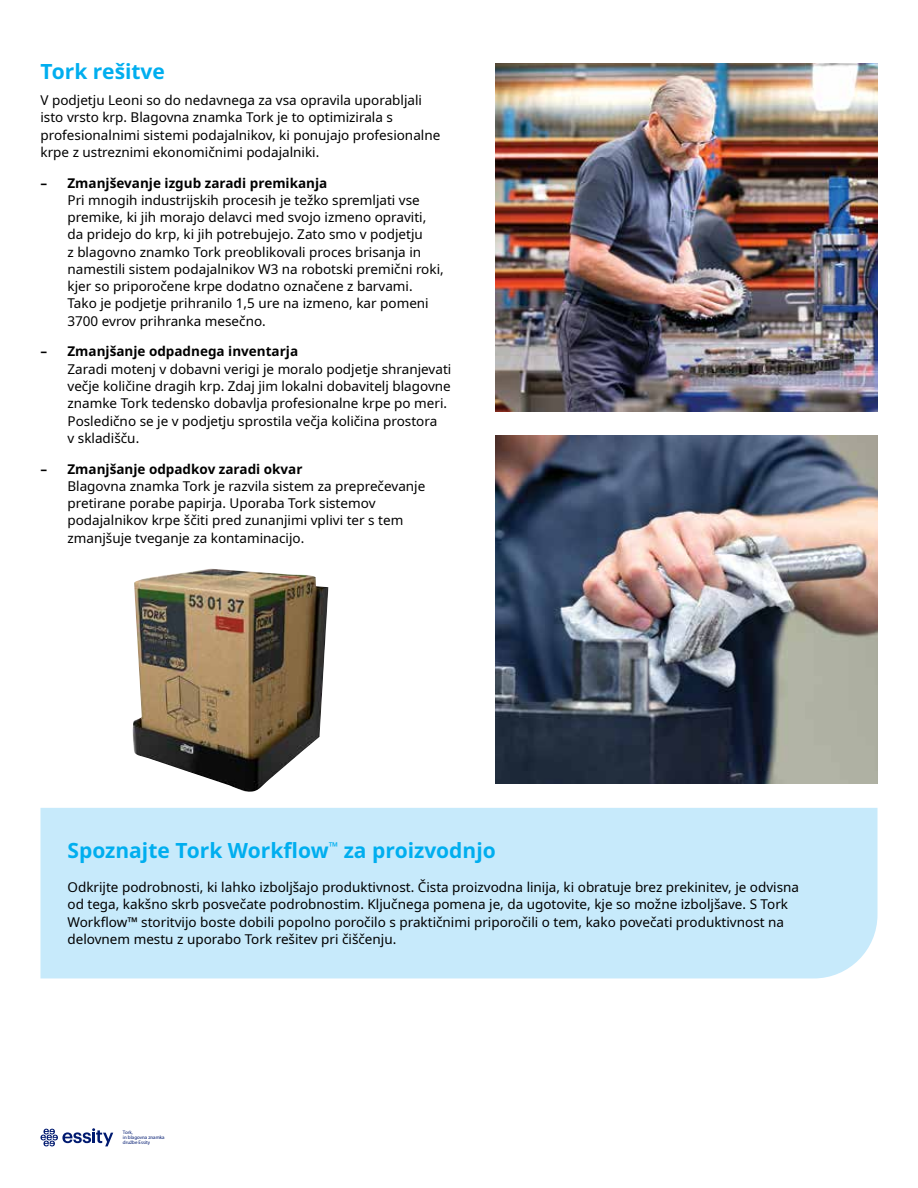
<style>
.page{position:relative;width:918px;height:1188px;background:#fff}
.page>*{position:absolute;margin:0;border:0;box-sizing:border-box;transform-origin:0 0}
.t1{font:700 21px "Noto Sans";color:#00aeef}
.t2{font:13.5px/17.2px "Noto Sans";color:#000}
.t3{font:700 13.5px "Noto Sans";color:#000}
.t4{font:4.95px/5.2px "Myriad Pro";color:#001a70}
</style>
<div class="page">
<img style="left:495px;top:436px;width:383px;height:347px">
<svg style="left:40px;top:1128px;width:73px;height:18px"></svg>
<img style="left:495px;top:64px;width:383px;height:347px">
<img style="left:132px;top:569px;width:196px;height:223px">
<div style="left:40px;top:808px;width:838px;height:170px;background:#c7eafb"></div>
<h1 class="t1" style="left:40px;top:56px;width:126px">Tork rešitve</h1>
<p class="t2" style="left:40px;top:92px;width:401px">V podjetju Leoni so do nedavnega za vsa opravila uporabljali isto vrsto krp. Blagovna znamka Tork je to optimizirala s profesionalnimi sistemi podajalnikov, ki ponujajo profesionalne krpe z ustreznimi ekonomičnimi podajalniki.</p>
<p class="t3" style="left:40px;top:173px;width:288px">– Zmanjševanje izgub zaradi premikanja</p>
<p class="t2" style="left:68px;top:192px;width:378px">Pri mnogih industrijskih procesih je težko spremljati vse premike, ki jih morajo delavci med svojo izmeno opraviti, da pridejo do krp, ki jih potrebujejo. Zato smo v podjetju<br>z blagovno znamko Tork preoblikovali proces brisanja in namestili sistem podajalnikov W3 na robotski premični roki, kjer so priporočene krpe dodatno označene z barvami.<br>Tako je podjetje prihranilo 1,5 ure na izmeno, kar pomeni 3700 evrov prihranka mesečno.</p>
<p class="t3" style="left:40px;top:342px;width:259px">– Zmanjšanje odpadnega inventarja</p>
<p class="t2" style="left:68px;top:361px;width:385px">Zaradi motenj v dobavni verigi je moralo podjetje shranjevati večje količine dragih krp. Zdaj jim lokalni dobavitelj blagovne znamke Tork tedensko dobavlja profesionalne krpe po meri.<br>Posledično se je v podjetju sprostila večja količina prostora<br>v skladišču.</p>
<p class="t3" style="left:40px;top:459px;width:264px">– Zmanjšanje odpadkov zaradi okvar</p>
<p class="t2" style="left:68px;top:478px;width:359px">Blagovna znamka Tork je razvila sistem za preprečevanje pretirane porabe papirja. Uporaba Tork sistemov podajalnikov krpe ščiti pred zunanjimi vplivi ter s tem zmanjšuje tveganje za kontaminacijo.</p>
<h1 class="t1" style="left:68px;top:835px;width:430px">Spoznajte Tork Workflow<sup>™</sup> za proizvodnjo</h1>
<p class="t2" style="left:68px;top:879px;width:733px">Odkrijte podrobnosti, ki lahko izboljšajo produktivnost. Čista proizvodna linija, ki obratuje brez prekinitev, je odvisna od tega, kakšno skrb posvečate podrobnostim. Ključnega pomena je, da ugotovite, kje so možne izboljšave. S Tork Workflow™ storitvijo boste dobili popolno poročilo s praktičnimi priporočili o tem, kako povečati produktivnost na delovnem mestu z uporabo Tork rešitev pri čiščenju.</p>
<p class="t4" style="left:123px;top:1130px;width:43px">Tork,<br>in blagovna znamka družbe Essity</p>
</div>
